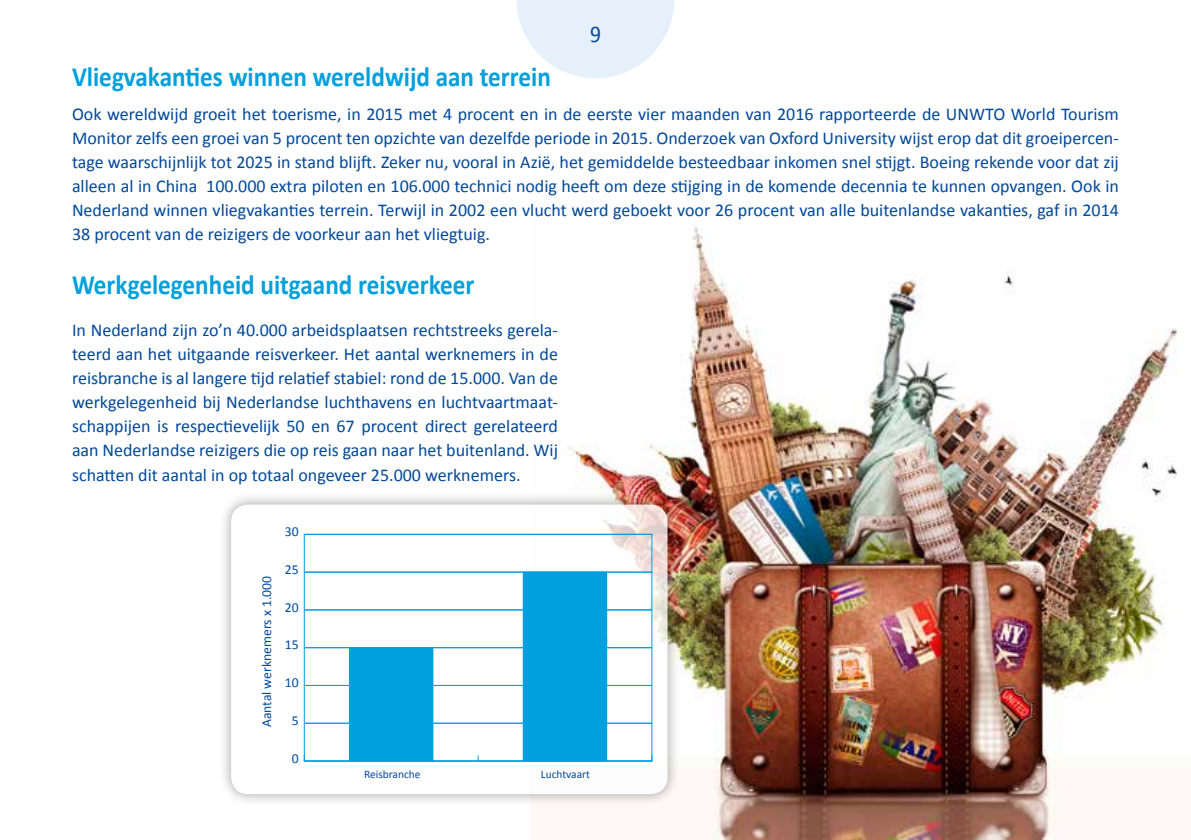
<style>
.page{position:relative;width:1191px;height:840px;background:#fff}
.page>*{position:absolute;margin:0;border:0;box-sizing:border-box;transform-origin:0 0}
.t1{font:700 28px "Calibri";color:#00a0dd;scale:.9 1}
.t2{font:24px "Calibri";color:#00489a;scale:.9 1}
.t3{font:18px/24px "Calibri";color:#00489a;text-align:justify}
.t4{font:13.6px "Calibri";color:#00489a}
.t5{font:11.4px "Calibri";color:#00489a}
</style>
<div class="page">
<svg style="left:517px;top:0;width:157px;height:78px"></svg>
<img style="left:569px;top:225px;width:622px;height:614px">
<div style="left:218px;top:491px;width:462px;height:315px;background:#000;opacity:.45"></div>
<div style="left:231px;top:504px;width:436px;height:289px;background:#fff;border-radius:17px"></div>
<hr style="left:304px;top:534px;width:1px;height:226px;background:#009fe3">
<hr style="left:651px;top:534px;width:1px;height:226px;background:#009fe3">
<hr style="left:304px;top:760px;width:348px;height:1px;background:#009fe3">
<hr style="left:304px;top:722px;width:348px;height:1px;background:#009fe3">
<hr style="left:304px;top:684px;width:348px;height:1px;background:#009fe3">
<hr style="left:304px;top:646px;width:348px;height:1px;background:#009fe3">
<hr style="left:304px;top:609px;width:348px;height:1px;background:#009fe3">
<hr style="left:304px;top:571px;width:348px;height:1px;background:#009fe3">
<hr style="left:304px;top:533px;width:348px;height:1px;background:#009fe3">
<div style="left:349px;top:647px;width:84px;height:113px;background:#009fdd"></div>
<div style="left:523px;top:571px;width:83px;height:189px;background:#009fdd"></div>
<div style="left:523px;top:571px;width:84px;height:189px;border:1px solid #009fe3"></div>
<h2 class="t2" style="left:590px;top:19px;width:14px">9</h2>
<h1 class="t1" style="left:72px;top:59px;width:533px">Vliegvakanties winnen wereldwijd aan terrein</h1>
<p class="t3" style="left:72px;top:102px;width:1048px">Ook wereldwijd groeit het toerisme, in 2015 met 4 procent en in de eerste vier maanden van 2016 rapporteerde de UNWTO World Tourism Monitor zelfs een groei van 5 procent ten opzichte van dezelfde periode in 2015. Onderzoek van Oxford University wijst erop dat dit groeipercen&shy;tage waarschijnlijk tot 2025 in stand blijft. Zeker nu, vooral in Azië, het gemiddelde besteedbaar inkomen snel stijgt. Boeing rekende voor dat zij alleen al in China 100.000 extra piloten en 106.000 technici nodig heeft om deze stijging in de komende decennia te kunnen opvangen. Ook in Nederland winnen vliegvakanties terrein. Terwijl in 2002 een vlucht werd geboekt voor 26 procent van alle buitenlandse vakanties, gaf in 2014<br>38 procent van de reizigers de voorkeur aan het vliegtuig.</p>
<h1 class="t1" style="left:72px;top:267px;width:449px">Werkgelegenheid uitgaand reisverkeer</h1>
<p class="t3" style="left:72px;top:318px;width:487px">In Nederland zijn zo’n 40.000 arbeidsplaatsen rechtstreeks gerela&shy;teerd aan het uitgaande reisverkeer. Het aantal werknemers in de reisbranche is al langere tijd relatief stabiel: rond de 15.000. Van de werkgelegenheid bij Nederlandse luchthavens en luchtvaartmaat&shy;schappijen is respectievelijk 50 en 67 procent direct gerelateerd aan Nederlandse reizigers die op reis gaan naar het buitenland. Wij schatten dit aantal in op totaal ongeveer 25.000 werknemers.</p>
<p class="t4" style="left:285px;top:522px;width:15px">30</p>
<p class="t4" style="left:258px;top:727px;width:153px;rotate:-90deg">Aantal werknemers x 1.000</p>
<p class="t4" style="left:285px;top:560px;width:15px">25</p>
<p class="t4" style="left:285px;top:598px;width:15px">20</p>
<p class="t4" style="left:285px;top:635px;width:15px">15</p>
<p class="t4" style="left:285px;top:673px;width:15px">10</p>
<p class="t4" style="left:292px;top:711px;width:8px">5</p>
<p class="t4" style="left:292px;top:749px;width:8px">0</p>
<p class="t5" style="left:364px;top:766px;width:58px">Reisbranche</p>
<p class="t5" style="left:541px;top:766px;width:51px">Luchtvaart</p>
</div>
